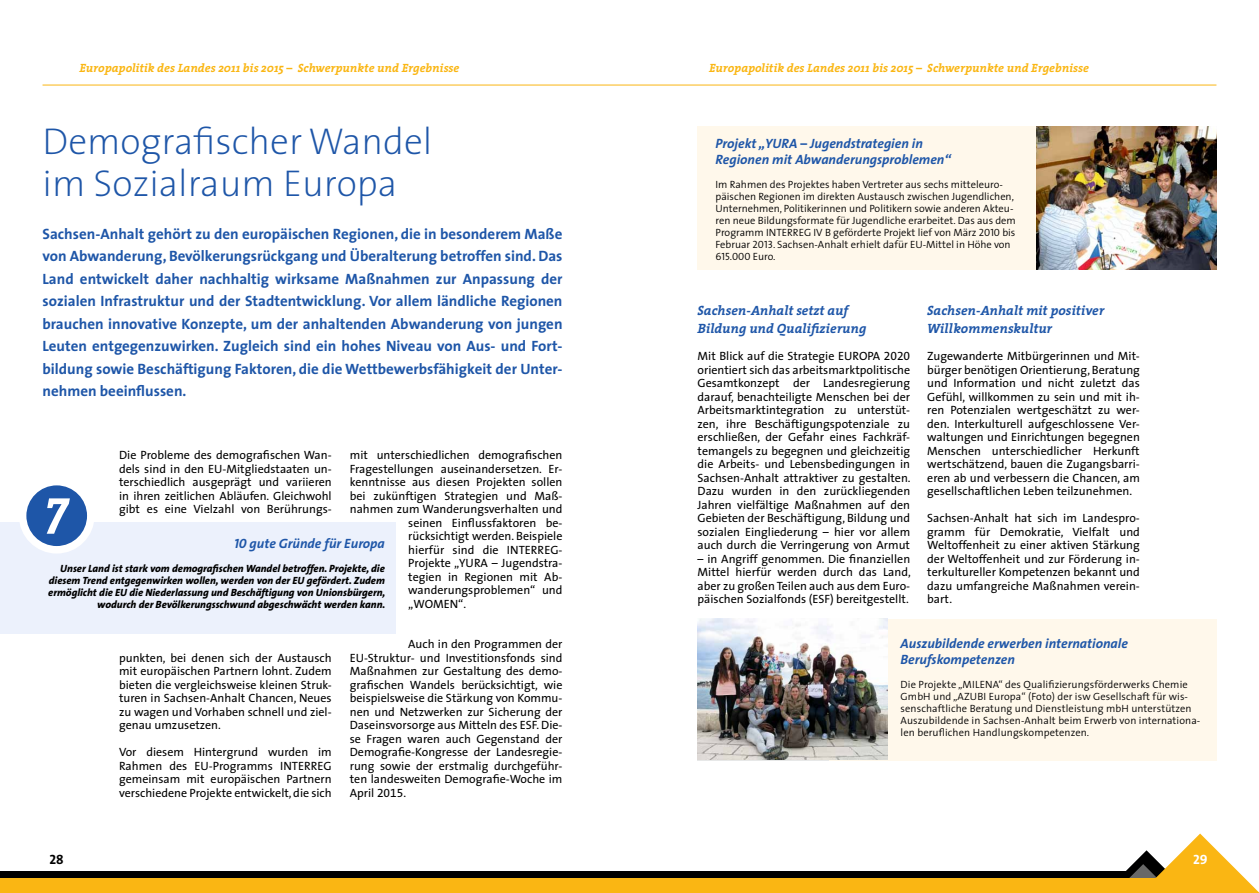
<style>
.page{position:relative;width:1259px;height:893px;background:#fff}
.page>*{position:absolute;margin:0;border:0;box-sizing:border-box;transform-origin:0 0}
.t1{font:italic 700 50.7px "The Serif";color:#fff}
.t2{font:200 37.5px/42px "The Sans";color:#1e56a8}
.t3{font:700 15px/22.5px "The Sans";color:#1e56a8;text-align:justify}
.t4{font:italic 700 13.5px/16.5px "The Sans";color:#1e56a8}
.t5{font:italic 700 13.5px/18px "The Serif";color:#1e56a8}
.t6{font:13.5px "The Sans Bold Caps";color:#000}
.t7{font:13.5px "The Sans Bold Caps";color:#fff}
.t8{font:12px/13.5px "The Sans";color:#000;text-align:justify}
.t9{font:italic 700 12px "The Serif";color:#fab613}
.t10{font:12px "The Sans Expert";color:#000}
.t11{font:300 10.5px/12px "The Sans";color:#000}
.t12{font:italic 800 10.5px/12px "The Sans";color:#000;text-align:right}
.t13{font:10.5px "The Sans Semi Light Caps";color:#000}
.s1{font-family:"The Sans Expert"}
.s2{font-family:"The Sans Bold Caps";font-weight:400}
.s3{font-family:"The Sans Semi Light Caps";font-weight:400}
.s4{font-family:"The Sans";font-weight:300}
.s5{font-family:"The Sans"}
</style>
<div class="page">
<div style="left:0;top:871px;width:1221px;height:22px;background:#000"></div>
<svg style="left:1126px;top:833px;width:133px;height:60px"></svg>
<div style="left:0;top:878px;width:1221px;height:15px;background:#fab613"></div>
<hr style="left:43px;top:85px;width:1173px;height:1px;background:#fab613">
<div style="left:0;top:523px;width:395px;height:111px;background:#ecf1fc"></div>
<div style="left:23px;top:482px;width:68px;height:68px;background:#1e56a8;border-radius:50%"></div>
<div style="left:19px;top:478px;width:76px;height:76px;border:8px solid #fff;border-radius:50%"></div>
<div style="left:697px;top:126px;width:519px;height:143px;background:#fff8eb"></div>
<img style="left:1036px;top:126px;width:180px;height:143px">
<div style="left:697px;top:619px;width:519px;height:141px;background:#fff8eb"></div>
<img style="left:697px;top:619px;width:191px;height:141px">
<p class="t9" style="left:80px;top:58px;width:381px">Europapolitik des Landes 2011 bis 2015 – Schwerpunkte und Ergebnisse</p>
<p class="t9" style="left:709px;top:58px;width:381px">Europapolitik des Landes 2011 bis 2015 – Schwerpunkte und Ergebnisse</p>
<h2 class="t2" style="left:43px;top:119px;width:391px">Demografischer Wandel im Sozialraum Europa</h2>
<p class="t3" style="left:43px;top:222px;width:521px">Sachsen-Anhalt gehört zu den europäischen Regionen, die in besonderem Maße von Abwanderung, Bevölkerungsrückgang und Überalterung betroffen sind. Das Land entwickelt daher nachhaltig wirksame Maßnahmen zur Anpassung der sozialen Infrastruktur und der Stadtentwicklung. Vor allem ländliche Regionen brauchen innovative Konzepte, um der anhaltenden Abwanderung von jungen Leuten entgegenzuwirken. Zugleich sind ein hohes Niveau von Aus- und Fort&shy;bildung sowie Beschäftigung Faktoren, die die Wettbewerbsfähigkeit der Unter&shy;nehmen beeinflussen.</p>
<p class="t8" style="left:119px;top:448px;width:214px">Die Probleme des demografischen Wan&shy;dels sind in den EU-Mitgliedstaaten un&shy;terschiedlich ausgeprägt und variieren in ihren zeitlichen Abläufen. Gleichwohl gibt es eine Vielzahl von Berührungs-</p>
<p class="t8" style="left:350px;top:448px;width:214px">mit unterschiedlichen demografischen</p>
<p class="t8" style="left:350px;top:461px;width:214px">Fragestellungen auseinandersetzen. Er-</p>
<p class="t8" style="left:350px;top:475px;width:214px">kenntnisse aus diesen Projekten sollen</p>
<p class="t8" style="left:350px;top:488px;width:214px">bei zukünftigen Strategien und Maß-</p>
<p class="t8" style="left:350px;top:502px;width:214px">nahmen zum Wanderungsverhalten und</p>
<p class="t8" style="left:408px;top:515px;width:156px">seinen Einflussfaktoren be-</p>
<p class="t8" style="left:408px;top:529px;width:156px">rücksichtigt werden. Beispiele</p>
<p class="t8" style="left:408px;top:542px;width:156px">hierfür sind die INTERREG-</p>
<p class="t8" style="left:408px;top:556px;width:156px">Projekte „YURA – Jugendstra-</p>
<p class="t8" style="left:408px;top:569px;width:156px">tegien in Regionen mit Ab-</p>
<p class="t8" style="left:408px;top:583px;width:156px">wanderungsproblemen“ und</p>
<p class="t8" style="left:408px;top:596px;width:59px">„WOMEN“.</p>
<p class="t8" style="left:350px;top:637px;width:214px;text-indent:58px">Auch in den Programmen der EU-Struktur- und Investitionsfonds sind Maßnahmen zur Gestaltung des demo&shy;grafischen Wandels berücksichtigt, wie beispielsweise die Stärkung von Kommu&shy;nen und Netzwerken zur Sicherung der Daseinsvorsorge aus Mitteln des ESF. Die&shy;se Fragen waren auch Gegenstand der Demografie-Kongresse der Landesregie&shy;rung sowie der erstmalig durchgeführ&shy;ten landesweiten Demografie-Woche im April <span class="s1">2015</span>.</p>
<h1 class="t1" style="left:45px;top:465px;width:25px">7</h1>
<p class="t4" style="left:234px;top:535px;width:152px"><span class="s2">10</span> gute Gründe für Europa</p>
<p class="t12" style="left:48px;top:562px;width:339px">Unser Land ist stark vom demografischen Wandel betroffen. Projekte, die diesem Trend entgegenwirken wollen, werden von der EU gefördert. Zudem ermöglicht die EU die Niederlassung und Beschäftigung von Unionsbürgern, wodurch der Bevölkerungsschwund abgeschwächt werden kann.</p>
<p class="t8" style="left:119px;top:650px;width:214px">punkten, bei denen sich der Austausch mit europäischen Partnern lohnt. Zudem bieten die vergleichsweise kleinen Struk&shy;turen in Sachsen-Anhalt Chancen, Neues zu wagen und Vorhaben schnell und ziel&shy;genau umzusetzen.</p>
<p class="t8" style="left:119px;top:745px;width:214px">Vor diesem Hintergrund wurden im Rahmen des EU-Programms INTERREG gemeinsam mit europäischen Partnern verschiedene Projekte entwickelt, die sich</p>
<p class="t4" style="left:715px;top:135px;width:237px">Projekt „YURA – Jugendstrategien in<br>Regionen mit Abwanderungsproblemen“</p>
<p class="t11" style="left:715px;top:178px;width:302px">Im Rahmen des Projektes haben Vertreter aus sechs mitteleuro&shy;päischen Regionen im direkten Austausch zwischen Jugendlichen, Unternehmen, Politikerinnen und Politikern sowie anderen Akteu&shy;ren neue Bildungsformate für Jugendliche erarbeitet. Das aus dem Programm INTERREG IV B geförderte Projekt lief von März <span class="s3">2010</span> bis Februar <span class="s3">2013</span>. Sachsen-Anhalt erhielt dafür EU-Mittel in Höhe von</p>
<p class="t13" style="left:715px;top:248px;width:61px">615.000 <span class="s4">Euro.</span></p>
<p class="t5" style="left:697px;top:301px;width:170px">Sachsen-Anhalt setzt auf<br>Bildung und Qualifizierung</p>
<p class="t8" style="left:697px;top:349px;width:155px">Mit Blick auf die Strategie EUROP</p>
<p class="t10" style="left:873px;top:346px;width:39px"><span class="s5">A</span> 2020</p>
<p class="t8" style="left:697px;top:362px;width:215px">orientiert sich das arbeitsmarktpolitische Gesamtkonzept der Landesregierung darauf, benachteiligte Menschen bei der Arbeitsmarktintegration zu unterstüt&shy;zen, ihre Beschäftigungspotenziale zu erschließen, der Gefahr eines Fachkräf&shy;temangels zu begegnen und gleichzeitig die Arbeits- und Lebensbedingungen in Sachsen-Anhalt attraktiver zu gestalten.<br>Dazu wurden in den zurückliegenden Jahren vielfältige Maßnahmen auf den Gebieten der Beschäftigung, Bildung und sozialen Eingliederung – hier vor allem auch durch die Verringerung von Armut</p>
<p class="t8" style="left:697px;top:551px;width:215px">– in Angriff genommen. Die finanziellen Mittel hierfür werden durch das Land, aber zu großen Teilen auch aus dem Euro&shy;päischen Sozialfonds (ESF) bereitgestellt.</p>
<p class="t5" style="left:927px;top:301px;width:179px">Sachsen-Anhalt mit positiver<br>Willkommenskultur</p>
<p class="t8" style="left:927px;top:349px;width:214px">Zugewanderte Mitbürgerinnen und Mit&shy;bürger benötigen Orientierung, Beratung und Information und nicht zuletzt das Gefühl, willkommen zu sein und mit ih&shy;ren Potenzialen wertgeschätzt zu wer&shy;den. Interkulturell aufgeschlossene Ver&shy;waltungen und Einrichtungen begegnen Menschen unterschiedlicher Herkunft wertschätzend, bauen die Zugangsbarri&shy;eren ab und verbessern die Chancen, am gesellschaftlichen Leben teilzunehmen.</p>
<p class="t8" style="left:927px;top:511px;width:214px">Sachsen-Anhalt hat sich im Landespro&shy;gramm für Demokratie, Vielfalt und Weltoffenheit zu einer aktiven Stärkung der Weltoffenheit und zur Förderung in&shy;terkultureller Kompetenzen bekannt und dazu umfangreiche Maßnahmen verein&shy;bart.</p>
<p class="t4" style="left:900px;top:635px;width:229px">Auszubildende erwerben internationale<br>Berufskompetenzen</p>
<p class="t11" style="left:900px;top:678px;width:301px">Die Projekte „MILENA“ des Qualifizierungsförderwerks Chemie GmbH und „AZUBI Europa“ (Foto) der isw Gesellschaft für wis&shy;senschaftliche Beratung und Dienstleistung mbH unterstützen Auszubildende in Sachsen-Anhalt beim Erwerb von internationa&shy;len beruflichen Handlungskompetenzen.</p>
<p class="t6" style="left:49px;top:848px;width:16px">28</p>
<p class="t7" style="left:1193px;top:848px;width:16px">29</p>
</div>
